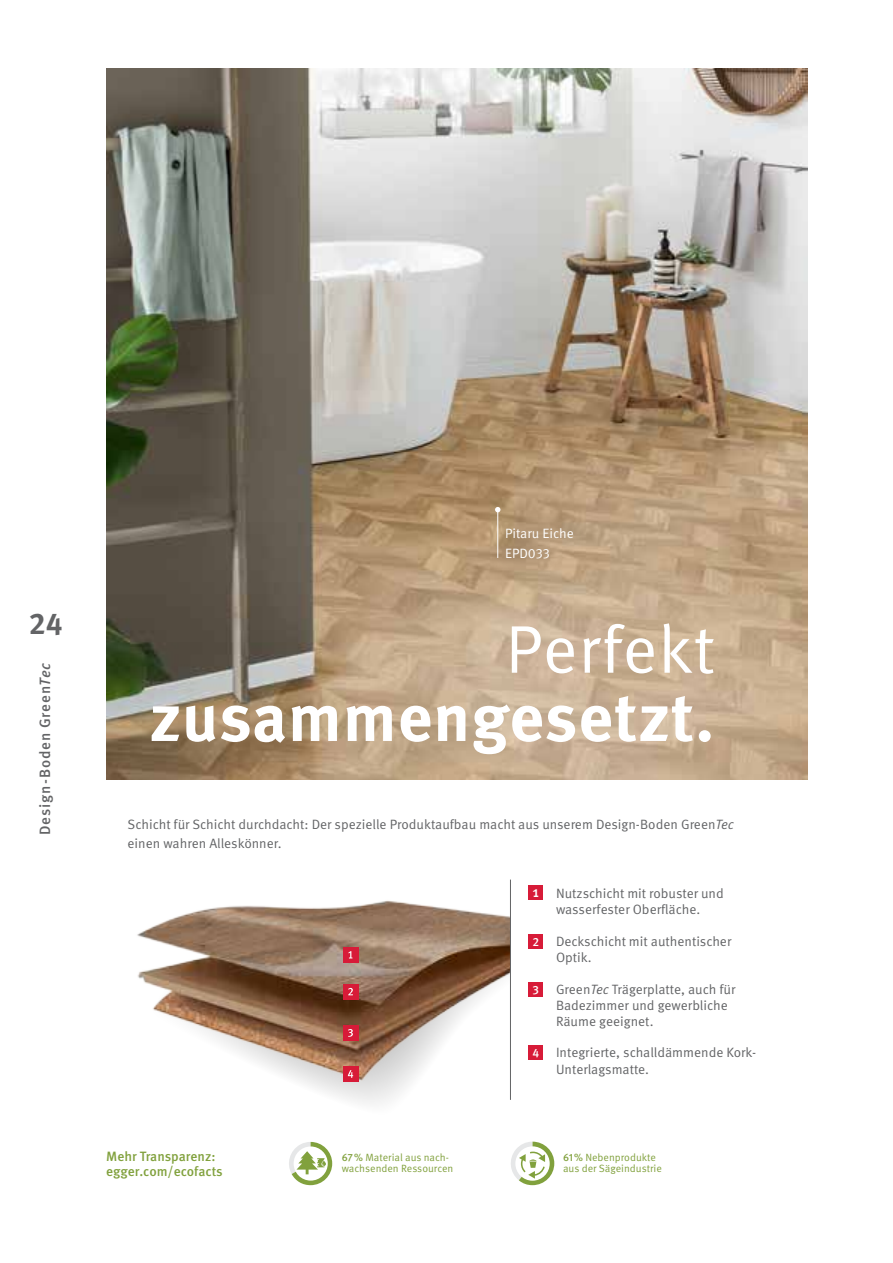
<style>
.page{position:relative;width:893px;height:1263px;background:#fff}
.page>*{position:absolute;margin:0;border:0;box-sizing:border-box;transform-origin:0 0}
.t1{font:700 67.5px "Meta Pro";letter-spacing:.01em;color:#fff}
.t2{font:67.5px "Meta Pro";letter-spacing:.01em;color:#fff}
.t3{font:700 30px "Meta Pro";color:#636466}
.t4{font:500 15px "Meta Pro";letter-spacing:.055em;color:#636466}
.t5{font:13.5px/16.2px "Meta Pro";color:#636466}
.t6{font:500 13.5px/15px "Meta Pro";letter-spacing:-.005em;color:#81a13d}
.t7{font:13.5px/19.5px "Meta Pro";color:#fff}
.t8{font:500 12px "Meta Pro";color:#fff}
.t9{font:10.5px/11.2px "Meta Pro";color:#81a13d}
.s1{font-style:italic}
.s2{font-weight:500;font-size:15px;color:#fff}
.s3{font-weight:500;font-size:12px;color:#fff}
.s4{font-weight:500}
</style>
<div class="page">
<img style="left:106px;top:68px;width:702px;height:712px">
<svg style="left:289px;top:1142px;width:43px;height:43px"></svg>
<svg style="left:511px;top:1142px;width:43px;height:43px"></svg>
<div style="left:484px;top:507px;width:110px;height:73px;background:#000;opacity:.5"></div>
<hr style="left:497px;top:510px;width:1px;height:48px;background:#fff">
<svg style="left:495px;top:507px;width:5px;height:5px"></svg>
<div style="left:528px;top:885px;width:15px;height:15px;background:#d71b38"></div>
<div style="left:528px;top:934px;width:15px;height:15px;background:#d71b38"></div>
<div style="left:528px;top:982px;width:15px;height:14px;background:#d71b38"></div>
<div style="left:528px;top:1045px;width:15px;height:15px;background:#d71b38"></div>
<img style="left:137px;top:900px;width:373px;height:204px">
<div style="left:343px;top:984px;width:15px;height:16px;background:#d71b38"></div>
<svg style="left:348px;top:988px;width:5px;height:7px"></svg>
<div style="left:343px;top:1025px;width:15px;height:16px;background:#d71b38"></div>
<svg style="left:348px;top:1029px;width:5px;height:8px"></svg>
<div style="left:343px;top:947px;width:15px;height:16px;background:#d71b38"></div>
<svg style="left:348px;top:951px;width:4px;height:7px"></svg>
<div style="left:343px;top:1066px;width:15px;height:16px;background:#d71b38"></div>
<svg style="left:348px;top:1070px;width:5px;height:8px"></svg>
<hr style="left:510px;top:879px;width:1px;height:221px;background:#636466">
<h2 class="t3" style="left:29px;top:600px;width:35px">24</h2>
<p class="t4" style="left:36px;top:835px;width:174px;rotate:-90deg">Design-Boden Green<span class="s1">Tec</span></p>
<p class="t7" style="left:505px;top:524px;width:70px">Pitaru Eiche<br>EPD033</p>
<h1 class="t2" style="left:505px;top:609px;width:211px">Perfekt</h1>
<h1 class="t1" style="left:149px;top:665px;width:567px">zusammengesetzt.</h1>
<p class="t5" style="left:128px;top:814px;width:608px;line-height:19.5px">Schicht für Schicht durchdacht: Der spezielle Produktaufbau macht aus unserem Design-Boden Green<span class="s1">Tec </span>einen wahren Alleskönner.</p>
<p class="t5" style="left:531px;top:886px;width:194px;text-align:center"><span class="s2">1</span> Nutzschicht mit robuster und wasserfester Oberfläche.</p>
<p class="t5" style="left:556px;top:933px;width:177px;text-indent:-24px"><span class="s3">2</span> Deckschicht mit authentischer<br>Optik.</p>
<p class="t8" style="left:532px;top:982px;width:8px">3</p>
<p class="t5" style="left:556px;top:981px;width:181px">Green<span class="s1">Tec</span> Trägerplatte, auch für<br>Badezimmer und gewerbliche<br>Räume geeignet.</p>
<p class="t5" style="left:556px;top:1045px;width:202px;text-indent:-24px"><span class="s3">4</span> Integrierte, schalldämmende Kork-<br>Unterlagsmatte.</p>
<p class="t6" style="left:106px;top:1148px;width:118px">Mehr Transparenz: egger.com/ecofacts</p>
<p class="t9" style="left:342px;top:1152px;width:113px"><span class="s4">67%</span> Material aus nach&shy;wachsenden Ressourcen</p>
<p class="t9" style="left:563px;top:1152px;width:100px"><span class="s4">61%</span> Nebenprodukte aus der Sägeindustrie</p>
</div>
